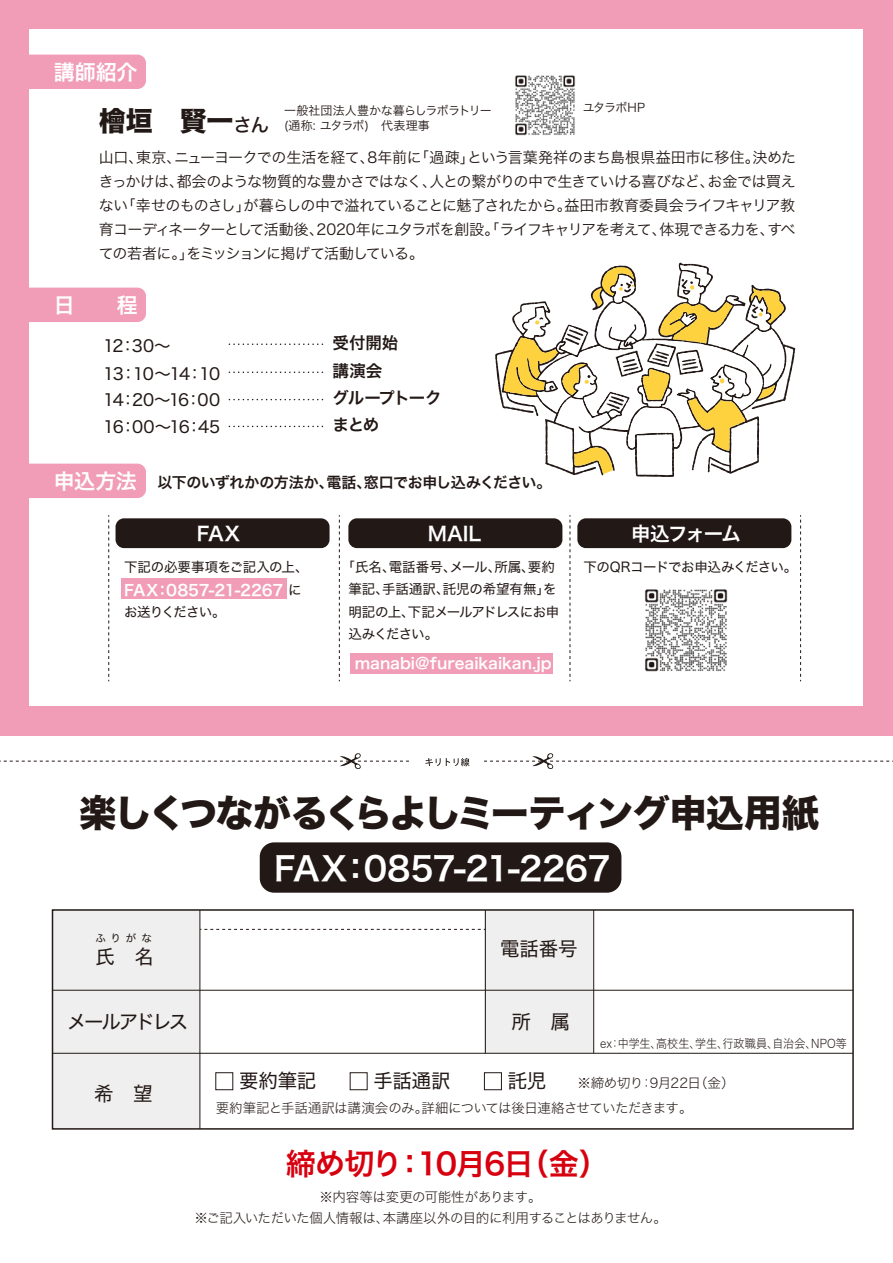
<style>
.page{position:relative;width:893px;height:1263px;background:#fff}
.page>*{position:absolute;margin:0;border:0;box-sizing:border-box;transform-origin:0 0}
.t1{font:37.5px "Hira Kaku Std W8";letter-spacing:-.07em;color:#221815}
.t2{font:33px "Hira Kaku Std W6";letter-spacing:-.025em;color:#fff}
.t3{font:30px "Hira Kaku Std W6";letter-spacing:-.05em;color:#d7000f}
.t4{font:27px "Hira Kaku Std W8";color:#221815}
.t5{font:21px "Hira Kaku Std W6";letter-spacing:-.005em;color:#fff}
.t6{font:19.5px "Hira Kaku Std W4";letter-spacing:-.015em;color:#221815}
.t7{font:19.5px "Hira Kaku Std W6";letter-spacing:-.045em;color:#fff}
.t8{font:19.5px "Hira Kaku Std W4";letter-spacing:-.125em;color:#221815}
.t9{font:16.5px "Hira Kaku Std W4";letter-spacing:-.07em;color:#221815}
.t10{font:16.5px "Hira Kaku Std W6";letter-spacing:-.025em;color:#221815}
.t11{font:16.5px "Hira Kaku Std W6";letter-spacing:-.07em;color:#221815}
.t12{font:15.3px "Hira Kaku Std W6";color:#fff}
.t13{font:15px/24px "Hira Kaku Std W3";letter-spacing:-.06em;color:#221815;text-align:justify}
.t14{font:15px "Hira Kaku Std W6";letter-spacing:-.03em;color:#221815}
.t15{font:13.5px/21px "Hira Kaku Std W2";letter-spacing:-.035em;color:#221815;text-align:center}
.t16{font:13.5px/22.5px "Hira Kaku Std W4";letter-spacing:-.03em;color:#221815}
.t17{font:13.5px "Hira Kaku Std W4";letter-spacing:-.07em;color:#221815}
.t18{font:12px/15px "Hira Kaku Std W3";letter-spacing:-.03em;color:#221815}
.t19{font:12px "Hira Kaku Std W2";letter-spacing:.01em;color:#221815;scale:.92 1}
.t20{font:10.5px "Hira Kaku Std W4";color:#221815}
.s1{font-family:"Hira Kaku Std W5";font-size:18.9px}
.s2{font-family:"Hira Kaku Std W4";font-size:13.5px;color:#221815}
</style>
<div class="page">
<div style="left:0;top:0;width:893px;height:736px;background:#f19db8"></div>
<div style="left:30px;top:30px;width:833px;height:676px;background:#fff"></div>
<svg style="left:495px;top:262px;width:300px;height:215px"></svg>
<svg style="left:504px;top:265px;width:281px;height:209px"></svg>
<div style="left:52px;top:910px;width:148px;height:219px;background:#efefef"></div>
<div style="left:484px;top:910px;width:110px;height:143px;background:#efefef"></div>
<div style="left:350px;top:653px;width:203px;height:21px;background:#f19db8"></div>
<div style="left:121px;top:578px;width:166px;height:21px;background:#f19db8"></div>
<svg style="left:108px;top:515px;width:1px;height:166px"></svg>
<svg style="left:339px;top:515px;width:1px;height:166px"></svg>
<svg style="left:570px;top:515px;width:1px;height:166px"></svg>
<svg style="left:800px;top:515px;width:1px;height:166px"></svg>
<div style="left:116px;top:518px;width:214px;height:30px;background:#221815;border-radius:9px"></div>
<div style="left:260px;top:842px;width:361px;height:51px;background:#221815;border-radius:14px"></div>
<div style="left:348px;top:518px;width:214px;height:30px;background:#221815;border-radius:9px"></div>
<div style="left:577px;top:518px;width:214px;height:30px;background:#221815;border-radius:9px"></div>
<div style="left:10px;top:55px;width:136px;height:34px;background:#f19db8;border-radius:9px"></div>
<div style="left:10px;top:288px;width:136px;height:34px;background:#f19db8;border-radius:9px"></div>
<div style="left:10px;top:464px;width:136px;height:34px;background:#f19db8;border-radius:9px"></div>
<div style="left:52px;top:909px;width:802px;height:221px;border:2px solid #221815"></div>
<hr style="left:52px;top:990px;width:801px;height:1px;background:#221815">
<hr style="left:52px;top:1053px;width:801px;height:1px;background:#221815">
<hr style="left:200px;top:910px;width:1px;height:219px;background:#221815">
<hr style="left:485px;top:910px;width:1px;height:143px;background:#221815">
<hr style="left:593px;top:910px;width:1px;height:143px;background:#221815">
<svg style="left:200px;top:929px;width:285px;height:1px"></svg>
<div style="left:216px;top:1072px;width:17px;height:18px;border:1px solid #221815"></div>
<div style="left:350px;top:1072px;width:17px;height:18px;border:1px solid #221815"></div>
<div style="left:484px;top:1072px;width:18px;height:18px;border:1px solid #221815"></div>
<svg style="left:0;top:753px;width:893px;height:16px"></svg>
<svg style="left:229px;top:343px;width:95px;height:2px"></svg>
<svg style="left:229px;top:371px;width:95px;height:2px"></svg>
<svg style="left:229px;top:399px;width:95px;height:1px"></svg>
<svg style="left:229px;top:426px;width:95px;height:1px"></svg>
<img style="left:645px;top:589px;width:83px;height:83px">
<img style="left:515px;top:75px;width:61px;height:61px">
<h3 class="t5" style="left:54px;top:56px;width:85px">講師紹介</h3>
<h3 class="t4" style="left:99px;top:106px;width:172px">檜垣　賢一<span class="s1">さん</span></h3>
<p class="t18" style="left:284px;top:103px;width:209px">一般社団法人豊かな暮らしラボラトリー(通称: ユタラボ) 代表理事</p>
<p class="t18" style="left:583px;top:99px;width:64px">ユタラボHP</p>
<p class="t13" style="left:99px;top:146px;width:699px">山口、東京、ニューヨークでの生活を経て、8年前に「過疎」という言葉発祥のまち島根県益田市に移住。決めたきっかけは、都会のような物質的な豊かさではなく、人との繋がりの中で生きていける喜びなど、お金では買えない「幸せのものさし」が暮らしの中で溢れていることに魅了されたから。益田市教育委員会ライフキャリア教育コーディネーターとして活動後、2020年にユタラボを創設。「ライフキャリアを考えて、体現できる力を、すべての若者に。」をミッションに掲げて活動している。</p>
<h3 class="t5" style="left:54px;top:289px;width:85px">日　　程</h3>
<p class="t9" style="left:103px;top:333px;width:69px">12：30～</p>
<p class="t10" style="left:333px;top:330px;width:67px">受付開始</p>
<p class="t9" style="left:103px;top:361px;width:119px">13：10～14：10</p>
<p class="t10" style="left:333px;top:358px;width:51px">講演会</p>
<p class="t9" style="left:103px;top:387px;width:118px">14：20～16：00</p>
<p class="t11" style="left:333px;top:385px;width:110px">グループトーク</p>
<p class="t9" style="left:103px;top:414px;width:119px">16：00～16：45</p>
<p class="t10" style="left:333px;top:412px;width:48px">まとめ</p>
<h3 class="t5" style="left:54px;top:465px;width:85px">申込方法</h3>
<p class="t14" style="left:157px;top:471px;width:395px">以下のいずれかの方法か、電話、窓口でお申し込みください。</p>
<h3 class="t7" style="left:197px;top:519px;width:45px">FAX</h3>
<h3 class="t7" style="left:428px;top:519px;width:55px">MAIL</h3>
<h3 class="t7" style="left:631px;top:519px;width:111px">申込フォーム</h3>
<p class="t16" style="left:124px;top:555px;width:186px">下記の必要事項をご記入の上、</p>
<p class="t12" style="left:124px;top:578px;width:179px">FAX：0857-21-2267 <span class="s2">に</span></p>
<p class="t17" style="left:124px;top:601px;width:103px">お送りください。</p>
<p class="t16" style="left:348px;top:555px;width:212px;text-indent:-7px">「氏名、電話番号、メール、所属、要約筆記、手話通訳、託児の希望有無」を明記の上、下記メールアドレスにお申込みください。</p>
<p class="t16" style="left:583px;top:555px;width:215px">下のQRコードでお申込みください。</p>
<p class="t12" style="left:355px;top:651px;width:199px">manabi@fureaikaikan.jp</p>
<h1 class="t1" style="left:79px;top:792px;width:742px">楽しくつながるくらよしミーティング申込用紙</h1>
<p class="t20" style="left:95px;top:930px;width:58px">ふりがな</p>
<h3 class="t6" style="left:95px;top:942px;width:60px">氏　名</h3>
<h2 class="t2" style="left:274px;top:843px;width:338px">FAX：0857-21-2267</h2>
<h3 class="t6" style="left:500px;top:933px;width:79px">電話番号</h3>
<h3 class="t8" style="left:67px;top:1007px;width:123px">メールアドレス</h3>
<h3 class="t6" style="left:511px;top:1007px;width:60px">所　属</h3>
<p class="t19" style="left:600px;top:1034px;width:270px">ex：中学生、高校生、学生、行政職員、自治会、NPO等</p>
<h3 class="t6" style="left:94px;top:1078px;width:60px">希　望</h3>
<h3 class="t6" style="left:239px;top:1066px;width:79px">要約筆記</h3>
<h3 class="t6" style="left:373px;top:1066px;width:79px">手話通訳</h3>
<h3 class="t6" style="left:508px;top:1066px;width:40px">託児</h3>
<p class="t15" style="left:577px;top:1072px;width:159px">※締め切り：9月22日（金）</p>
<p class="t15" style="left:216px;top:1097px;width:478px">要約筆記と手話通訳は講演会のみ。詳細については後日連絡させていただきます。</p>
<h3 class="t3" style="left:286px;top:1140px;width:325px">締め切り：10月6日（金）</h3>
<p class="t15" style="left:194px;top:1186px;width:474px">※内容等は変更の可能性があります。<br>※ご記入いただいた個人情報は、本講座以外の目的に利用することはありません。</p>
</div>
